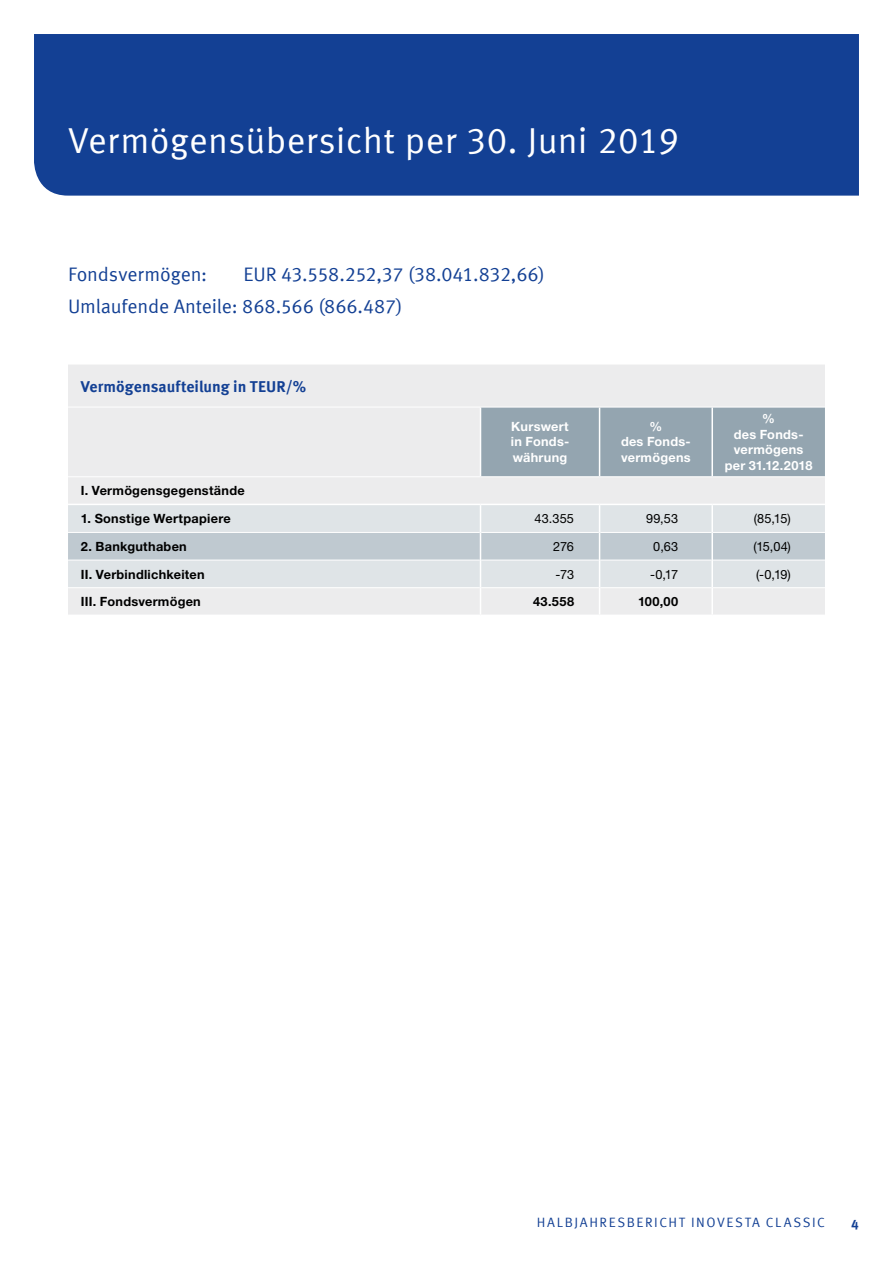
<style>
.page{position:relative;width:893px;height:1263px;background:#fff}
.page>*{position:absolute;margin:0;border:0;box-sizing:border-box;transform-origin:0 0}
.t1{font:36px "Meta Offc Pro Norm";letter-spacing:.01em;color:#fff}
.t2{font:19.5px/32px "Meta Offc Pro Norm";letter-spacing:-.01em;color:#134094}
.t3{font:700 15.75px "Meta Offc Pro";color:#134094}
.t4{font:13.5px "Meta Offc Pro Norm";letter-spacing:.12em;color:#134094}
.t5{font:700 13.5px "Meta Offc Pro";color:#134094}
.t6{font:700 12.75px "Helvetica Neue LTW1 G";letter-spacing:.02em;color:#000}
.t7{font:700 12.75px/15.9px "Helvetica Neue LTW1 G";letter-spacing:.02em;color:#fff;text-align:center}
.t8{font:12.75px "Helvetica Neue LTW1 G";letter-spacing:.01em;color:#000}
</style>
<div class="page">
<div style="left:34px;top:34px;width:825px;height:162px;background:#134094"></div>
<div style="left:68px;top:365px;width:757px;height:139px;background:#ececed"></div>
<div style="left:481px;top:408px;width:344px;height:68px;background:#94a5b0"></div>
<hr style="left:68px;top:407px;width:412px;height:1px;background:#fff">
<hr style="left:480px;top:407px;width:120px;height:1px;background:#fff">
<hr style="left:600px;top:407px;width:112px;height:1px;background:#fff">
<hr style="left:712px;top:407px;width:113px;height:1px;background:#fff">
<hr style="left:68px;top:476px;width:412px;height:1px;background:#fff">
<hr style="left:480px;top:476px;width:120px;height:1px;background:#fff">
<hr style="left:600px;top:476px;width:112px;height:1px;background:#fff">
<hr style="left:712px;top:476px;width:113px;height:1px;background:#fff">
<hr style="left:480px;top:407px;width:1px;height:69px;background:#fff">
<hr style="left:599px;top:407px;width:1px;height:69px;background:#fff">
<svg style="left:68px;top:505px;width:757px;height:110px;background:#dbe0e3"></svg>
<hr style="left:711px;top:407px;width:2px;height:69px;background:#fff">
<hr style="left:711px;top:505px;width:2px;height:27px;background:#fff">
<hr style="left:711px;top:532px;width:2px;height:28px;background:#fff">
<hr style="left:711px;top:560px;width:2px;height:28px;background:#fff">
<hr style="left:711px;top:588px;width:2px;height:27px;background:#fff">
<h1 class="t1" style="left:68px;top:113px;width:613px">Vermögensübersicht per 30. Juni 2019</h1>
<h2 class="t2" style="left:68px;top:257px;width:478px;text-indent:176px">EUR 43.558.252,37 (38.041.832,66)<br>Umlaufende Anteile: 868.566 (866.487)</h2>
<h2 class="t2" style="left:68px;top:257px;width:141px">Fondsvermögen:</h2>
<p class="t3" style="left:81px;top:374px;width:227px">Vermögensaufteilung in TEUR/%</p>
<p class="t7" style="left:511px;top:418px;width:60px;text-align:justify">Kurswert in Fonds&shy;währung</p>
<p class="t7" style="left:621px;top:418px;width:71px">%<br>des Fonds&shy;vermögens</p>
<p class="t7" style="left:725px;top:410px;width:89px">%<br>des Fonds&shy;vermögens per 31.12.2018</p>
<p class="t6" style="left:81px;top:483px;width:165px">I. Vermögensgegenstände</p>
<p class="t6" style="left:81px;top:511px;width:152px">1. Sonstige Wertpapiere</p>
<p class="t8" style="left:534px;top:511px;width:41px">43.355</p>
<p class="t8" style="left:646px;top:511px;width:34px">99,53</p>
<p class="t8" style="left:754px;top:511px;width:39px">(85,15)</p>
<p class="t6" style="left:81px;top:538px;width:108px">2. Bankguthaben</p>
<p class="t8" style="left:553px;top:538px;width:22px">276</p>
<p class="t8" style="left:653px;top:538px;width:26px">0,63</p>
<p class="t8" style="left:753px;top:538px;width:39px">(15,04)</p>
<p class="t6" style="left:81px;top:566px;width:125px">II. Verbindlichkeiten</p>
<p class="t8" style="left:556px;top:566px;width:20px">-73</p>
<p class="t8" style="left:650px;top:566px;width:30px">-0,17</p>
<p class="t8" style="left:756px;top:566px;width:36px">(-0,19)</p>
<p class="t6" style="left:81px;top:594px;width:122px">III. Fondsvermögen</p>
<p class="t6" style="left:533px;top:594px;width:42px">43.558</p>
<p class="t6" style="left:638px;top:594px;width:42px">100,00</p>
<p class="t4" style="left:537px;top:1211px;width:199px">HALBJAHRESBERICHT Inovesta</p>
<p class="t4" style="left:766px;top:1211px;width:19px">Classic</p>
<p class="t5" style="left:851px;top:1214px;width:9px">4</p>
</div>
